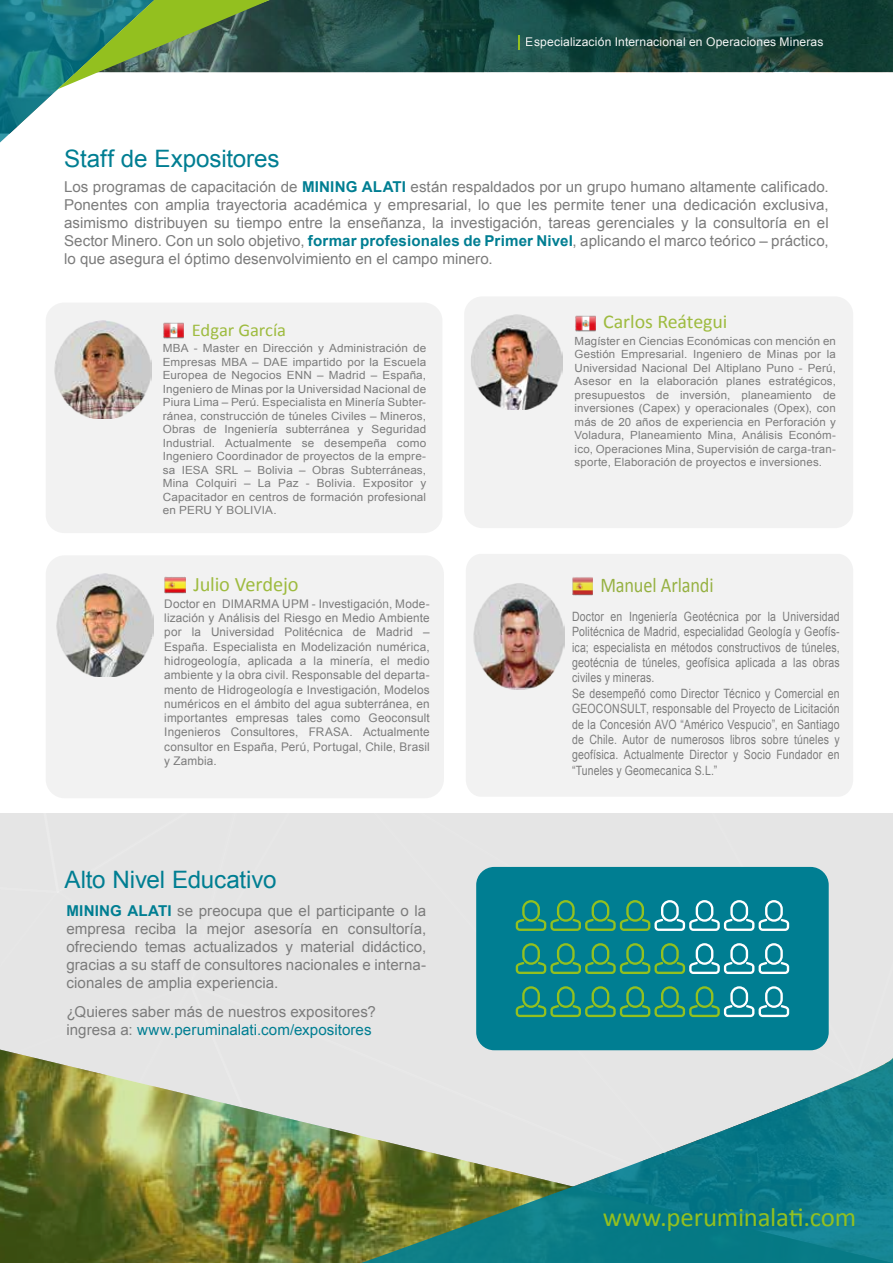
<style>
.page{position:relative;width:893px;height:1263px;background:#fff}
.page>*{position:absolute;margin:0;border:0;box-sizing:border-box;transform-origin:0 0}
.t1{font:26.7px "Calibri";letter-spacing:-.01em;color:#93c01f}
.t2{font:24px "Arial";letter-spacing:-.005em;color:#007e92}
.t3{font:21px "Calibri";letter-spacing:-.005em;color:#96b142;scale:.87 1}
.t4{font:20.55px "Calibri";letter-spacing:-.01em;color:#9ebb3f}
.t5{font:19.5px "Calibri";letter-spacing:-.01em;color:#9ebb3f}
.t6{font:18px "Calibri";letter-spacing:-.01em;color:#9ebb3f}
.t7{font:15px/18px "Arial";color:#7c7c7c;text-align:justify}
.t8{font:12.75px/15.5px "Arial";letter-spacing:.015em;color:#7c7c7c;scale:.82 1}
.t9{font:12px "Arial";letter-spacing:.01em;color:#fff}
.t10{font:11.85px/14.2px "Arial";letter-spacing:.01em;color:#7c7c7c;text-align:justify}
.t11{font:11.25px/13.5px "Arial";letter-spacing:.015em;color:#7c7c7c;text-align:justify;scale:1.04 1}
.t12{font:11.25px/13.5px "Arial";letter-spacing:.015em;color:#7c7c7c;text-align:justify}
.s1{font-weight:700;color:#007e92}
.s2{color:#007e92}
</style>
<div class="page">
<div style="left:860px;top:813px;width:33px;height:130px;background:#e5e5e5"></div>
<div style="left:700px;top:813px;width:160px;height:130px;background:#e5e5e5"></div>
<div style="left:0;top:813px;width:188px;height:236px;background:#e5e5e5"></div>
<div style="left:83px;top:982px;width:105px;height:67px;background:#e5e5e5"></div>
<div style="left:188px;top:813px;width:512px;height:236px;background:#e5e5e5"></div>
<img style="left:0;top:1049px;width:516px;height:214px">
<svg style="left:361px;top:1056px;width:155px;height:207px;background:#9aac8f"></svg>
<svg style="left:292px;top:0;width:601px;height:72px;background:#1a4841"></svg>
<svg style="left:518px;top:36px;width:1px;height:14px"></svg>
<svg style="left:0;top:0;width:292px;height:143px"></svg>
<div style="left:476px;top:867px;width:353px;height:183px;background:#007e92;border-radius:18px"></div>
<svg style="left:516px;top:900px;width:273px;height:31px"></svg>
<svg style="left:516px;top:943px;width:377px;height:320px"></svg>
<div style="left:464px;top:296px;width:389px;height:232px;background:#f2f2f2;border-radius:18px"></div>
<img style="left:575px;top:315px;width:20px;height:17px">
<img style="left:471px;top:315px;width:92px;height:94px">
<div style="left:46px;top:302px;width:396px;height:231px;background:#f2f2f2;border-radius:18px"></div>
<img style="left:54px;top:321px;width:98px;height:97px">
<img style="left:164px;top:322px;width:20px;height:17px">
<div style="left:46px;top:555px;width:398px;height:243px;background:#f2f2f2;border-radius:19px"></div>
<img style="left:56px;top:573px;width:98px;height:103px">
<img style="left:165px;top:576px;width:21px;height:18px">
<div style="left:466px;top:554px;width:387px;height:242px;background:#f2f2f2"></div>
<img style="left:573px;top:574px;width:20px;height:23px">
<img style="left:473px;top:584px;width:92px;height:105px">
<h2 class="t2" style="left:64px;top:142px;width:217px">Staff de Expositores</h2>
<p class="t9" style="left:526px;top:34px;width:299px">Especialización Internacional en Operaciones Mineras</p>
<p class="t7" style="left:64px;top:177px;width:766px">Los programas de capacitación de <span class="s1">MINING ALATI</span> están respaldados por un grupo humano altamente calificado.<br>Ponentes con amplia trayectoria académica y empresarial, lo que les permite tener una dedicación exclusiva, asimismo distribuyen su tiempo entre la enseñanza, la investigación, tareas gerenciales y la consultoría en el Sector Minero. Con un solo objetivo, <span class="s1">formar profesionales de Primer Nivel</span>, aplicando el marco teórico – práctico, lo que asegura el óptimo desenvolvimiento en el campo minero.</p>
<p class="t6" style="left:192px;top:319px;width:96px">Edgar García</p>
<p class="t11" style="left:163px;top:342px;width:255px">MBA - Master en Dirección y Administración de Empresas MBA – DAE impartido por la Escuela Europea de Negocios ENN – Madrid – España, Ingeniero de Minas por la Universidad Nacional de Piura Lima – Perú. Especialista en Minería Subter&shy;ránea, construcción de túneles Civiles – Mineros, Obras de Ingeniería subterránea y Seguridad Industrial. Actualmente se desempeña como Ingeniero Coordinador de proyectos de la empre&shy;sa IESA SRL – Bolivia – Obras Subterráneas, Mina Colquiri – La Paz - Bolivia. Expositor y Capacitador en centros de formación profesional en PERU Y BOLIVIA.</p>
<h3 class="t4" style="left:193px;top:571px;width:107px">Julio Verdejo</h3>
<p class="t10" style="left:164px;top:597px;width:267px">Doctor en DIMARMA UPM - Investigación, Mode&shy;lización y Análisis del Riesgo en Medio Ambiente por la Universidad Politécnica de Madrid – España. Especialista en Modelización numérica, hidrogeología, aplicada a la minería, el medio ambiente y la obra civil. Responsable del departa&shy;mento de Hidrogeología e Investigación, Modelos numéricos en el ámbito del agua subterránea, en importantes empresas tales como Geoconsult Ingenieros Consultores, FRASA. Actualmente consultor en España, Perú, Portugal, Chile, Brasil y Zambia.</p>
<h2 class="t2" style="left:64px;top:863px;width:214px">Alto Nivel Educativo</h2>
<p class="t7" style="left:66px;top:901px;width:361px"><span class="s1">MINING ALATI</span> se preocupa que el participante o la empresa reciba la mejor asesoría en consultoría, ofreciendo temas actualizados y material didáctico, gracias a su staff de consultores nacionales e interna&shy;cionales de amplia experiencia.</p>
<p class="t7" style="left:66px;top:1003px;width:311px">¿Quieres saber más de nuestros expositores? ingresa a: <span class="s2">www.peruminalati.com/expositores</span></p>
<h3 class="t5" style="left:603px;top:309px;width:126px">Carlos Reátegui</h3>
<p class="t12" style="left:575px;top:334px;width:263px">Magíster en Ciencias Económicas con mención en Gestión Empresarial. Ingeniero de Minas por la Universidad Nacional Del Altiplano Puno - Perú, Asesor en la elaboración planes estratégicos, presupuestos de inversión, planeamiento de inversiones (Capex) y operacionales (Opex), con más de 20 años de experiencia en Perforación y Voladura, Planeamiento Mina, Análisis Económ&shy;ico, Operaciones Mina, Supervisión de carga-tran&shy;sporte, Elaboración de proyectos e inversiones.</p>
<h3 class="t3" style="left:600px;top:572px;width:132px">Manuel Arlandi</h3>
<p class="t8" style="left:572px;top:609px;width:328px">Doctor en Ingeniería Geotécnica por la Universidad Politécnica de Madrid, especialidad Geología y Geofís&shy;ica; especialista en métodos constructivos de túneles, geotécnia de túneles, geofísica aplicada a las obras civiles y mineras.<br>Se desempeñó como Director Técnico y Comercial en GEOCONSULT, responsable del Proyecto de Licitación de la Concesión AVO “Américo Vespucio”, en Santiago de Chile. Autor de numerosos libros sobre túneles y geofísica. Actualmente Director y Socio Fundador en “Tuneles y Geomecanica S.L.”</p>
<h1 class="t1" style="left:603px;top:1201px;width:255px">www.peruminalati.com</h1>
</div>
